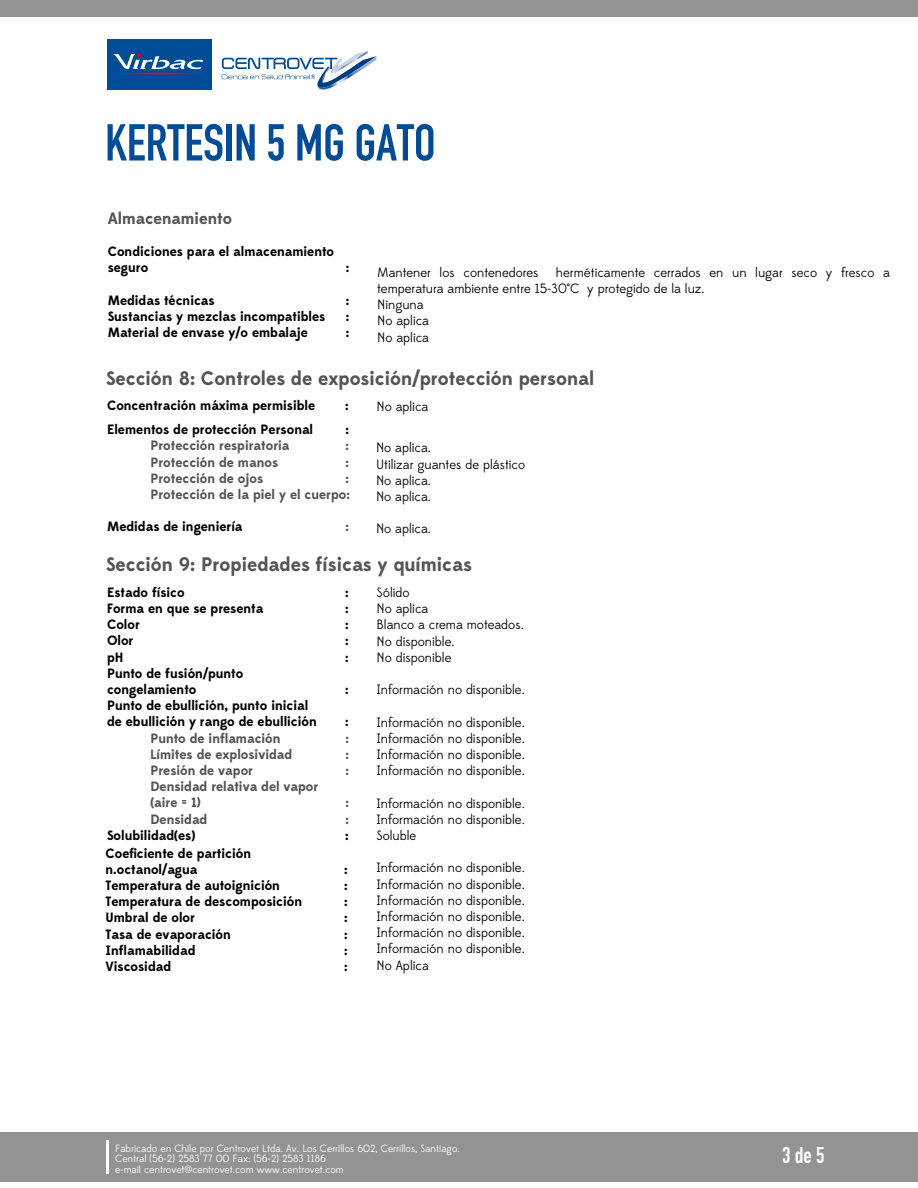
<style>
.page{position:relative;width:918px;height:1188px;background:#fff}
.page>*{position:absolute;margin:0;border:0;box-sizing:border-box;transform-origin:0 0}
.t1{font:700 51px "DIN Condensed";color:#004c97}
.t2{font:700 22.5px "DIN Condensed";color:#fff}
.t3{font:700 19.5px "Edmondsans";color:#545454}
.t4{font:700 16.5px "Edmondsans";color:#545454}
.t5{font:13.5px/16.2px "Edmondsans";color:#000}
.t6{font:700 13.5px/16.2px "Edmondsans";color:#000}
.t7{font:700 13.5px/16.2px "Edmondsans";color:#545454}
.t8{font:10.5px/10.5px "Edmondsans";color:#fff}
</style>
<div class="page">
<div style="left:107px;top:40px;width:104px;height:50px;background:#004c97"></div>
<hr style="left:114px;top:73px;width:91px;height:1px;background:#e20613;border-radius:50%">
<svg style="left:114px;top:54px;width:89px;height:15px"></svg>
<svg style="left:222px;top:51px;width:154px;height:39px"></svg>
<div style="left:0;top:0;width:918px;height:16px;background:#939393"></div>
<div style="left:0;top:1133px;width:918px;height:49px;background:#939393"></div>
<hr style="left:107px;top:1140px;width:2px;height:34px;background:#fff">
<h1 class="t1" style="left:105px;top:108px;width:332px">KERTESIN 5 MG GATO</h1>
<p class="t4" style="left:108px;top:208px;width:126px">Almacenamiento</p>
<p class="t6" style="left:108px;top:244px;width:228px">Condiciones para el almacenamiento seguro</p>
<p class="t6" style="left:346px;top:260px;width:5px">:</p>
<p class="t5" style="left:377px;top:265px;width:514px;text-indent:179px">herméticamente cerrados en un lugar seco y fresco a temperatura ambiente entre 15-30°C y protegido de la luz.<br>Ninguna<br>No aplica<br>No aplica</p>
<p class="t5" style="left:377px;top:265px;width:163px">Mantener los contenedores</p>
<p class="t6" style="left:108px;top:292px;width:108px">Medidas técnicas</p>
<p class="t6" style="left:346px;top:292px;width:5px">:</p>
<p class="t6" style="left:108px;top:308px;width:219px">Sustancias y mezclas incompatibles</p>
<p class="t6" style="left:346px;top:308px;width:5px">:</p>
<p class="t6" style="left:108px;top:325px;width:202px">Material de envase y/o embalaje</p>
<p class="t6" style="left:346px;top:325px;width:5px">:</p>
<h3 class="t3" style="left:106px;top:366px;width:490px">Sección 8: Controles de exposición/protección personal</h3>
<p class="t6" style="left:107px;top:398px;width:210px">Concentración máxima permisible</p>
<p class="t6" style="left:345px;top:398px;width:5px">:</p>
<p class="t6" style="left:107px;top:422px;width:208px">Elementos de protección Personal</p>
<p class="t6" style="left:346px;top:422px;width:5px">:</p>
<p class="t7" style="left:150px;top:438px;width:141px">Protección respiratoria</p>
<p class="t7" style="left:346px;top:438px;width:5px">:</p>
<p class="t7" style="left:150px;top:454px;width:129px">Protección de manos</p>
<p class="t7" style="left:346px;top:454px;width:5px">:</p>
<p class="t7" style="left:150px;top:470px;width:114px">Protección de ojos</p>
<p class="t7" style="left:150px;top:470px;width:201px;text-align:right">:<br>Protección de la piel y el cuerpo:</p>
<p class="t6" style="left:107px;top:519px;width:137px">Medidas de ingeniería</p>
<p class="t7" style="left:346px;top:519px;width:5px">:</p>
<p class="t5" style="left:376px;top:399px;width:53px">No aplica</p>
<p class="t5" style="left:376px;top:440px;width:151px">No aplica.<br>Utilizar guantes de plástico<br>No aplica.<br>No aplica.</p>
<p class="t5" style="left:376px;top:521px;width:57px">No aplica.</p>
<h3 class="t3" style="left:106px;top:553px;width:368px">Sección 9: Propiedades físicas y químicas</h3>
<p class="t6" style="left:107px;top:584px;width:79px">Estado físico</p>
<p class="t6" style="left:345px;top:584px;width:5px">:</p>
<p class="t6" style="left:107px;top:601px;width:158px">Forma en que se presenta</p>
<p class="t6" style="left:345px;top:601px;width:5px">:</p>
<p class="t6" style="left:107px;top:617px;width:34px">Color</p>
<p class="t6" style="left:345px;top:617px;width:5px">:</p>
<p class="t6" style="left:107px;top:633px;width:28px">Olor</p>
<p class="t6" style="left:345px;top:633px;width:5px">:</p>
<p class="t6" style="left:107px;top:649px;width:18px">pH</p>
<p class="t6" style="left:345px;top:649px;width:5px">:</p>
<p class="t6" style="left:107px;top:665px;width:138px">Punto de fusión/punto congelamiento</p>
<p class="t5" style="left:376px;top:585px;width:149px">Sólido<br>No aplica<br>Blanco a crema moteados.<br>No disponible.<br>No disponible</p>
<p class="t5" style="left:376px;top:682px;width:150px">Información no disponible.</p>
<p class="t5" style="left:376px;top:714px;width:150px;text-align:justify">Información no disponible.<br>Información no disponible.<br>Información no disponible.<br>Información no disponible.</p>
<p class="t5" style="left:376px;top:795px;width:150px;text-align:justify">Información no disponible.<br>Información no disponible.<br>Soluble</p>
<p class="t5" style="left:376px;top:860px;width:150px;text-align:justify">Información no disponible.<br>Información no disponible.<br>Información no disponible.<br>Información no disponible.<br>Información no disponible.<br>Información no disponible.<br>No Aplica</p>
<p class="t6" style="left:345px;top:682px;width:5px">:</p>
<p class="t6" style="left:107px;top:698px;width:211px">Punto de ebullición, punto inicial de ebullición y rango de ebullición</p>
<p class="t6" style="left:345px;top:714px;width:5px">:</p>
<p class="t7" style="left:150px;top:730px;width:132px">Punto de inflamación</p>
<p class="t7" style="left:346px;top:730px;width:5px">:</p>
<p class="t7" style="left:150px;top:746px;width:143px">Límites de explosividad</p>
<p class="t7" style="left:346px;top:746px;width:5px">:</p>
<p class="t7" style="left:150px;top:763px;width:104px">Presión de vapor</p>
<p class="t7" style="left:346px;top:763px;width:5px">:</p>
<p class="t7" style="left:150px;top:779px;width:170px">Densidad relativa del vapor (aire = 1)</p>
<p class="t7" style="left:346px;top:795px;width:5px">:</p>
<p class="t7" style="left:150px;top:811px;width:59px">Densidad</p>
<p class="t7" style="left:346px;top:811px;width:5px">:</p>
<p class="t6" style="left:107px;top:827px;width:90px">Solubilidad(es)</p>
<p class="t6" style="left:345px;top:827px;width:5px">:</p>
<p class="t6" style="left:106px;top:845px;width:147px">Coeficiente de partición n.octanol/agua</p>
<p class="t6" style="left:344px;top:861px;width:5px">:</p>
<p class="t6" style="left:106px;top:878px;width:176px">Temperatura de autoignición</p>
<p class="t6" style="left:344px;top:878px;width:5px">:</p>
<p class="t6" style="left:106px;top:894px;width:198px">Temperatura de descomposición</p>
<p class="t6" style="left:344px;top:894px;width:5px">:</p>
<p class="t6" style="left:106px;top:910px;width:91px">Umbral de olor</p>
<p class="t6" style="left:344px;top:910px;width:5px">:</p>
<p class="t6" style="left:106px;top:926px;width:127px">Tasa de evaporación</p>
<p class="t6" style="left:344px;top:926px;width:5px">:</p>
<p class="t6" style="left:106px;top:942px;width:91px">Inflamabilidad</p>
<p class="t6" style="left:344px;top:942px;width:5px">:</p>
<p class="t6" style="left:106px;top:959px;width:67px">Viscosidad</p>
<p class="t6" style="left:344px;top:959px;width:5px">:</p>
<p class="t8" style="left:115px;top:1143px;width:346px">Fabricado en Chile por Centrovet Ltda. Av. Los Cerrillos 602, Cerrillos, Santiago.<br>Central (56-2) 2583 77 00 Fax: (56-2) 2583 1186<br>e-mail centrovet@centrovet.com www.centrovet.com</p>
<h2 class="t2" style="left:782px;top:1140px;width:44px">3 de 5</h2>
</div>
